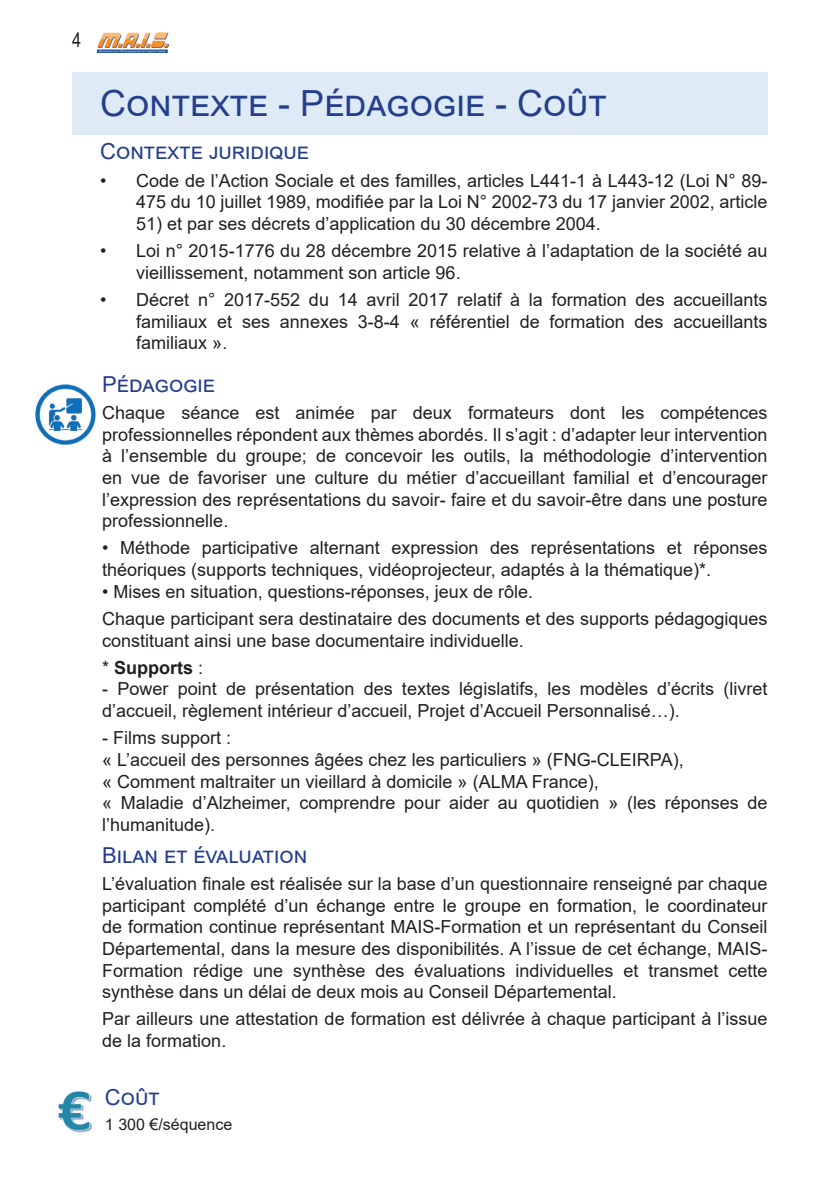
<style>
.page{position:relative;width:840px;height:1191px;background:#fff}
.page>*{position:absolute;margin:0;border:0;box-sizing:border-box;transform-origin:0 0}
.t1{font:36px "Arial";color:#253f8e}
.t2{font:22px "Arial";color:#253f8e}
.t3{font:20px "Arial Narrow";color:#231f20}
.t4{font:18px/21.6px "Arial";color:#231f20}
.t5{font:16px "Arial";color:#231f20}
.s1{font-weight:700}
</style>
<div class="page">
<img style="left:98px;top:33px;width:70px;height:19px">
<div style="left:72px;top:72px;width:695px;height:62px;background:#deebf6"></div>
<img style="left:35px;top:384px;width:61px;height:61px">
<img style="left:58px;top:1091px;width:34px;height:42px">
<p class="t3" style="left:72px;top:25px;width:11px">4</p>
<h1 class="t1" style="left:100px;top:79px;width:508px">Contexte - Pédagogie - Coût</h1>
<p class="t2" style="left:100px;top:136px;width:210px">Contexte juridique</p>
<p class="t4" style="left:100px;top:169px;width:668px;text-align:right">• Code de l’Action Sociale et des familles, articles L441-1 à L443-12 (Loi N° 89-<br>475 du 10 juillet 1989, modifiée par la Loi N° 2002-73 du 17 janvier 2002, article</p>
<p class="t4" style="left:136px;top:213px;width:466px">51) et par ses décrets d’application du 30 décembre 2004.</p>
<p class="t4" style="left:136px;top:240px;width:632px;text-indent:-36px">• Loi n° 2015-1776 du 28 décembre 2015 relative à l’adaptation de la société au vieillissement, notamment son article 96.</p>
<p class="t4" style="left:136px;top:289px;width:632px;text-align:justify;text-indent:-36px">• Décret n° 2017-552 du 14 avril 2017 relatif à la formation des accueillants familiaux et ses annexes 3-8-4 « référentiel de formation des accueillants familiaux ».</p>
<p class="t2" style="left:102px;top:369px;width:114px">Pédagogie</p>
<p class="t4" style="left:102px;top:402px;width:666px;text-align:justify">Chaque séance est animée par deux formateurs dont les compétences professionnelles répondent aux thèmes abordés. Il s’agit : d’adapter leur intervention à l’ensemble du groupe; de concevoir les outils, la méthodologie d’intervention en vue de favoriser une culture du métier d’accueillant familial et d’encourager l’expression des représentations du savoir- faire et du savoir-être dans une posture professionnelle.</p>
<p class="t4" style="left:102px;top:537px;width:666px">• Méthode participative alternant expression des représentations et réponses théoriques (supports techniques, vidéoprojecteur, adaptés à la thématique)*.</p>
<p class="t4" style="left:102px;top:577px;width:666px;line-height:27.2px">• Mises en situation, questions-réponses, jeux de rôle.<br>Chaque participant sera destinataire des documents et des supports pédagogiques</p>
<p class="t4" style="left:102px;top:626px;width:423px;line-height:27.2px">constituant ainsi une base documentaire individuelle. * <span class="s1">Supports</span> :</p>
<p class="t4" style="left:102px;top:678px;width:666px">- Power point de présentation des textes législatifs, les modèles d’écrits (livret d’accueil, règlement intérieur d’accueil, Projet d’Accueil Personnalisé…).</p>
<p class="t4" style="left:102px;top:727px;width:666px">- Films support :<br>« L’accueil des personnes âgées chez les particuliers » (FNG-CLEIRPA),<br>« Comment maltraiter un vieillard à domicile » (ALMA France),<br>« Maladie d’Alzheimer, comprendre pour aider au quotidien » (les réponses de l’humanitude).</p>
<p class="t2" style="left:102px;top:840px;width:206px">Bilan et évaluation</p>
<p class="t4" style="left:102px;top:873px;width:666px;text-align:justify">L’évaluation finale est réalisée sur la base d’un questionnaire renseigné par chaque participant complété d’un échange entre le groupe en formation, le coordinateur de formation continue représentant MAIS-Formation et un représentant du Conseil Départemental, dans la mesure des disponibilités. A l’issue de cet échange, MAIS-Formation rédige une synthèse des évaluations individuelles et transmet cette synthèse dans un délai de deux mois au Conseil Départemental.</p>
<p class="t4" style="left:102px;top:1008px;width:666px">Par ailleurs une attestation de formation est délivrée à chaque participant à l’issue de la formation.</p>
<p class="t2" style="left:105px;top:1082px;width:56px">Coût</p>
<p class="t5" style="left:105px;top:1113px;width:129px">1 300 €/séquence</p>
</div>
